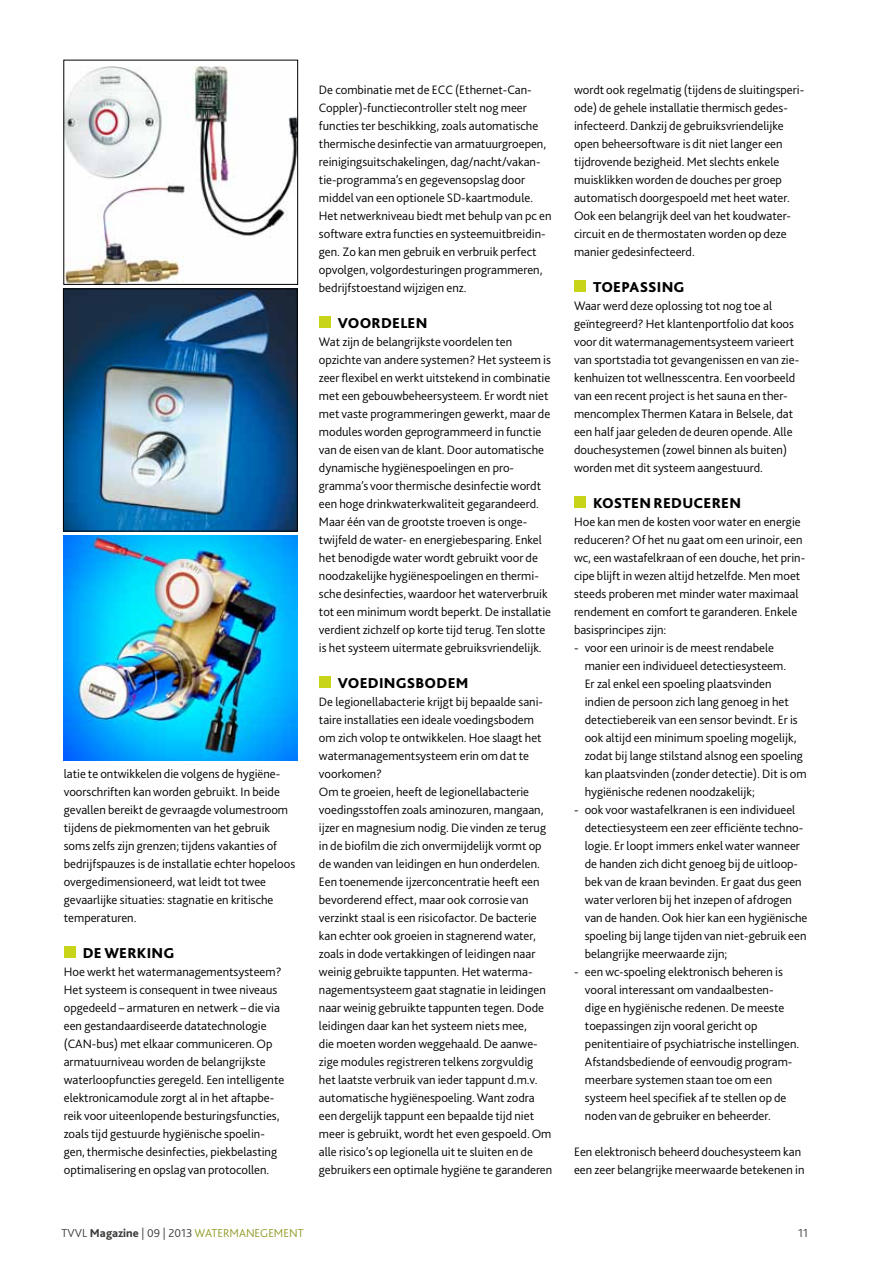
<style>
.page{position:relative;width:893px;height:1263px;background:#fff}
.page>*{position:absolute;margin:0;border:0;box-sizing:border-box;transform-origin:0 0}
.t1{font:800 15px "Bliss 2";letter-spacing:.015em;color:#000}
.t2{font:300 12.75px/18px "Bliss 2";color:#000}
.t3{font:300 12px "Bliss 2";color:#919b26}
.t4{font:300 12px "Bliss 2";color:#3c3c3b}
.s1{color:#3c3c3b}
.s2{font-weight:800;color:#3c3c3b}
</style>
<div class="page">
<div style="left:64px;top:947px;width:11px;height:11px;background:#c8d418"></div>
<div style="left:319px;top:317px;width:11px;height:11px;background:#c8d418"></div>
<div style="left:319px;top:677px;width:11px;height:11px;background:#c8d418"></div>
<div style="left:574px;top:281px;width:11px;height:11px;background:#c8d418"></div>
<div style="left:574px;top:497px;width:11px;height:11px;background:#c8d418"></div>
<img style="left:65px;top:67px;width:231px;height:216px">
<div style="left:63px;top:60px;width:235px;height:225px;border:1px solid #000"></div>
<img style="left:65px;top:290px;width:231px;height:239px">
<div style="left:63px;top:288px;width:235px;height:243px;border:1px solid #000"></div>
<img style="left:64px;top:535px;width:234px;height:225px">
<p class="t2" style="left:64px;top:765px;width:233px">latie te ontwikkelen die volgens de hygiëne&shy;voorschriften kan worden gebruikt. In beide gevallen bereikt de gevraagde volumestroom tijdens de piekmomenten van het gebruik soms zelfs zijn grenzen; tijdens vakanties of bedrijfspauzes is de installatie echter hopeloos overgedimensioneerd, wat leidt tot twee gevaarlijke situaties: stagnatie en kritische temperaturen.</p>
<p class="t1" style="left:83px;top:945px;width:93px">DE WERKING</p>
<p class="t2" style="left:64px;top:963px;width:222px">Hoe werkt het watermanagementsysteem?<br>Het systeem is consequent in twee niveaus opgedeeld – armaturen en netwerk – die via een gestandaardiseerde datatechnologie (CAN-bus) met elkaar communiceren. Op armatuurniveau worden de belangrijkste waterloopfuncties geregeld. Een intelligente elektronicamodule zorgt al in het aftapbe&shy;reik voor uiteenlopende besturingsfuncties, zoals tijd gestuurde hygiënische spoelin&shy;gen, thermische desinfecties, piekbelasting optimalisering en opslag van protocollen.</p>
<p class="t2" style="left:319px;top:82px;width:234px">De combinatie met de ECC (Ethernet-Can-Coppler)-functiecontroller stelt nog meer functies ter beschikking, zoals automatische thermische desinfectie van armatuurgroepen, reinigingsuitschakelingen, dag/nacht/vakan&shy;tie-programma’s en gegevensopslag door middel van een optionele SD-kaartmodule.<br>Het netwerkniveau biedt met behulp van pc en software extra functies en systeemuitbreidin&shy;gen. Zo kan men gebruik en verbruik perfect opvolgen, volgordesturingen programmeren, bedrijfstoestand wijzigen enz.</p>
<p class="t1" style="left:338px;top:315px;width:91px">VOORDELEN</p>
<p class="t2" style="left:319px;top:333px;width:234px">Wat zijn de belangrijkste voordelen ten opzichte van andere systemen? Het systeem is zeer flexibel en werkt uitstekend in combinatie met een gebouwbeheersysteem. Er wordt niet met vaste programmeringen gewerkt, maar de modules worden geprogrammeerd in functie van de eisen van de klant. Door automatische dynamische hygiënespoelingen en pro&shy;gramma’s voor thermische desinfectie wordt een hoge drinkwaterkwaliteit gegarandeerd.<br>Maar één van de grootste troeven is onge&shy;twijfeld de water- en energiebesparing. Enkel het benodigde water wordt gebruikt voor de noodzakelijke hygiënespoelingen en thermi&shy;sche desinfecties, waardoor het waterverbruik tot een minimum wordt beperkt. De installatie verdient zichzelf op korte tijd terug. Ten slotte is het systeem uitermate gebruiksvriendelijk.</p>
<p class="t1" style="left:338px;top:675px;width:132px">VOEDINGSBODEM</p>
<p class="t2" style="left:319px;top:693px;width:235px">De legionellabacterie krijgt bij bepaalde sani&shy;taire installaties een ideale voedingsbodem om zich volop te ontwikkelen. Hoe slaagt het watermanagementsysteem erin om dat te voorkomen?<br>Om te groeien, heeft de legionellabacterie voedingsstoffen zoals aminozuren, mangaan, ijzer en magnesium nodig. Die vinden ze terug in de biofilm die zich onvermijdelijk vormt op de wanden van leidingen en hun onderdelen.<br>Een toenemende ijzerconcentratie heeft een bevorderend effect, maar ook corrosie van verzinkt staal is een risicofactor. De bacterie kan echter ook groeien in stagnerend water, zoals in dode vertakkingen of leidingen naar weinig gebruikte tappunten. Het waterma&shy;nagementsysteem gaat stagnatie in leidingen naar weinig gebruikte tappunten tegen. Dode leidingen daar kan het systeem niets mee,<br>die moeten worden weggehaald. De aanwe&shy;zige modules registreren telkens zorgvuldig het laatste verbruik van ieder tappunt d.m.v. automatische hygiënespoeling. Want zodra een dergelijk tappunt een bepaalde tijd niet meer is gebruikt, wordt het even gespoeld. Om alle risico’s op legionella uit te sluiten en de gebruikers een optimale hygiëne te garanderen</p>
<p class="t2" style="left:574px;top:82px;width:232px">wordt ook regelmatig (tijdens de sluitingsperi&shy;ode) de gehele installatie thermisch gedes&shy;infecteerd. Dankzij de gebruiksvriendelijke open beheersoftware is dit niet langer een tijdrovende bezigheid. Met slechts enkele muisklikken worden de douches per groep automatisch doorgespoeld met heet water.<br>Ook een belangrijk deel van het koudwater&shy;circuit en de thermostaten worden op deze manier gedesinfecteerd.</p>
<p class="t1" style="left:593px;top:279px;width:93px">TOEPASSING</p>
<p class="t2" style="left:574px;top:297px;width:227px">Waar werd deze oplossing tot nog toe al geïntegreerd? Het klantenportfolio dat koos voor dit watermanagementsysteem varieert van sportstadia tot gevangenissen en van zie&shy;kenhuizen tot wellnesscentra. Een voorbeeld van een recent project is het sauna en ther&shy;mencomplex Thermen Katara in Belsele, dat een half jaar geleden de deuren opende. Alle douchesystemen (zowel binnen als buiten) worden met dit systeem aangestuurd.</p>
<p class="t1" style="left:593px;top:495px;width:149px">KOSTEN REDucEREN</p>
<p class="t2" style="left:574px;top:513px;width:233px">Hoe kan men de kosten voor water en energie reduceren? Of het nu gaat om een urinoir, een wc, een wastafelkraan of een douche, het prin&shy;cipe blijft in wezen altijd hetzelfde. Men moet steeds proberen met minder water maximaal rendement en comfort te garanderen. Enkele basisprincipes zijn:</p>
<p class="t2" style="left:585px;top:640px;width:223px;text-indent:-11px">- voor een urinoir is de meest rendabele manier een individueel detectiesysteem.<br>Er zal enkel een spoeling plaatsvinden<br>indien de persoon zich lang genoeg in het detectiebereik van een sensor bevindt. Er is ook altijd een minimum spoeling mogelijk, zodat bij lange stilstand alsnog een spoeling kan plaatsvinden (zonder detectie). Dit is om hygiënische redenen noodzakelijk;</p>
<p class="t2" style="left:585px;top:802px;width:224px;text-indent:-11px">- ook voor wastafelkranen is een individueel detectiesysteem een zeer efficiënte techno&shy;logie. Er loopt immers enkel water wanneer de handen zich dicht genoeg bij de uitloop&shy;bek van de kraan bevinden. Er gaat dus geen water verloren bij het inzepen of afdrogen van de handen. Ook hier kan een hygiënische spoeling bij lange tijden van niet-gebruik een belangrijke meerwaarde zijn;</p>
<p class="t2" style="left:585px;top:964px;width:216px;text-indent:-11px">- een wc-spoeling elektronisch beheren is vooral interessant om vandaalbesten-<br>dige en hygiënische redenen. De meeste toepassingen zijn vooral gericht op penitentiaire of psychiatrische instellingen.<br>Afstandsbediende of eenvoudig program&shy;meerbare systemen staan toe om een systeem heel specifiek af te stellen op de noden van de gebruiker en beheerder.</p>
<p class="t2" style="left:574px;top:1144px;width:232px">Een elektronisch beheerd douchesysteem kan een zeer belangrijke meerwaarde betekenen in</p>
<p class="t3" style="left:62px;top:1228px;width:243px"><span class="s1">TVVL</span> <span class="s2">Magazine</span> <span class="s1">| 09 | 2013</span> WATERMANEGEMENT</p>
<p class="t4" style="left:798px;top:1228px;width:11px">11</p>
</div>
